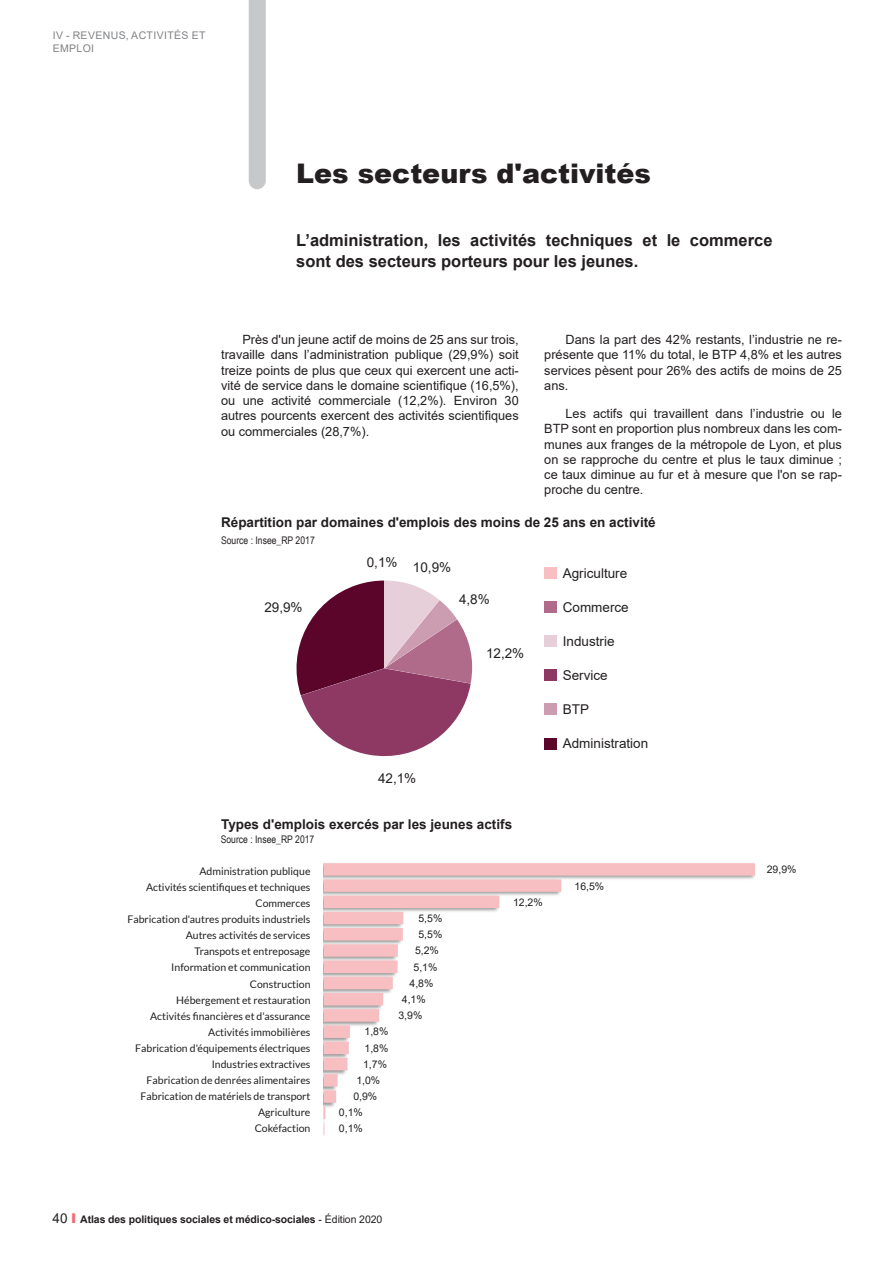
<style>
.page{position:relative;width:893px;height:1263px;background:#fff}
.page>*{position:absolute;margin:0;border:0;box-sizing:border-box;transform-origin:0 0}
._1_TITRE_PAGES{font:900 27px "Arial";color:#231f20}
._2_CHAPEAU{font:700 16.5px/21px "Arial";color:#231f20}
._8_TITRE_PETITE_IMAG{font:700 13.5px "Arial";color:#231f20}
.Intertitre{font:13.5px "Arial";color:#231f20}
._5_TEXTE_COURANT{font:12.75px/15.3px "Arial";color:#231f20;text-align:justify}
._5_TEXTE_COURANT-2{font:10.5px "Lato";color:#231f20}
.Intertitre-2{font:10.5px "Arial";color:#231f20}
.t1{font:700 10.5px "Arial";letter-spacing:-.01em;color:#231f20}
._8_SOURCE{font:10.5px "Arial Narrow";color:#231f20}
.t2{font:10.5px/12.6px "Arial";letter-spacing:.035em;color:#808285}
.s1{font-weight:400;font-size:13.5px}
.s2{font-weight:900;font-size:13.5px;color:#f16a78}
.s3{font-weight:400}
</style>
<div class="page">
<div style="left:249px;top:0;width:17px;height:189px;background:#c7c8ca"></div>
<svg style="left:296px;top:581px;width:177px;height:176px"></svg>
<div style="left:544px;top:601px;width:12px;height:12px;background:#b06b8a"></div>
<div style="left:544px;top:567px;width:12px;height:12px;background:#f7bfc2"></div>
<div style="left:544px;top:738px;width:12px;height:11px;background:#5c052b"></div>
<div style="left:544px;top:635px;width:12px;height:12px;background:#e6cfd9"></div>
<div style="left:544px;top:703px;width:12px;height:12px;background:#cc9cb0"></div>
<div style="left:544px;top:669px;width:12px;height:12px;background:#8e3964"></div>
<svg style="left:323px;top:863px;width:432px;height:272px"></svg>
<p class="t2" style="left:53px;top:29px;width:154px">IV - REVENUS, ACTIVITÉS ET<br>EMPLOI</p>
<p class="_1_TITRE_PAGES" style="left:296px;top:154px;width:356px">Les secteurs d'activités</p>
<p class="_2_CHAPEAU" style="left:296px;top:230px;width:478px">L’administration, les activités techniques et le commerce sont des secteurs porteurs pour les jeunes.</p>
<p class="_5_TEXTE_COURANT" style="left:221px;top:332px;width:299px;text-indent:21px">Près d'un jeune actif de moins de 25 ans sur trois, travaille dans l’administration publique (29,9%) soit treize points de plus que ceux qui exercent une acti&shy;vité de service dans le domaine scientifique (16,5%), ou une activité commerciale (12,2%). Environ 30 autres pourcents exercent des activités scientifiques ou commerciales (28,7%).</p>
<p class="_5_TEXTE_COURANT" style="left:544px;top:332px;width:299px;text-indent:21px">Dans la part des 42% restants, l’industrie ne re&shy;présente que 11% du total, le BTP 4,8% et les autres services pèsent pour 26% des actifs de moins de 25 ans.</p>
<p class="_5_TEXTE_COURANT" style="left:544px;top:406px;width:299px;text-indent:21px">Les actifs qui travaillent dans l’industrie ou le BTP sont en proportion plus nombreux dans les com&shy;munes aux franges de la métropole de Lyon, et plus on se rapproche du centre et plus le taux diminue ; ce taux diminue au fur et à mesure que l'on se rap&shy;proche du centre.</p>
<p class="_8_TITRE_PETITE_IMAG" style="left:221px;top:512px;width:436px">Répartition par domaines d'emplois des moins de 25 ans en activité</p>
<p class="_8_SOURCE" style="left:221px;top:533px;width:95px">Source : Insee_RP 2017</p>
<p class="Intertitre" style="left:264px;top:598px;width:40px">29,9%</p>
<p class="Intertitre" style="left:367px;top:553px;width:32px">0,1%</p>
<p class="Intertitre" style="left:413px;top:558px;width:40px">10,9%</p>
<p class="Intertitre" style="left:459px;top:590px;width:32px">4,8%</p>
<p class="Intertitre" style="left:486px;top:644px;width:40px">12,2%</p>
<p class="Intertitre" style="left:378px;top:769px;width:40px">42,1%</p>
<p class="_8_TITRE_PETITE_IMAG" style="left:221px;top:814px;width:293px">Types d'emplois exercés par les jeunes actifs</p>
<p class="_8_SOURCE" style="left:221px;top:832px;width:95px">Source : Insee_RP 2017</p>
<p class="Intertitre" style="left:563px;top:564px;width:66px">Agriculture</p>
<p class="Intertitre" style="left:563px;top:598px;width:68px">Commerce</p>
<p class="Intertitre" style="left:563px;top:632px;width:53px">Industrie</p>
<p class="Intertitre" style="left:563px;top:666px;width:47px">Service</p>
<p class="Intertitre" style="left:563px;top:700px;width:28px">BTP</p>
<p class="Intertitre" style="left:563px;top:734px;width:87px">Administration</p>
<p class="_5_TEXTE_COURANT-2" style="left:199px;top:865px;width:113px">Administration publique</p>
<p class="_5_TEXTE_COURANT-2" style="left:146px;top:881px;width:166px">Activités scientifiques et techniques</p>
<p class="_5_TEXTE_COURANT-2" style="left:255px;top:897px;width:56px">Commerces</p>
<p class="_5_TEXTE_COURANT-2" style="left:186px;top:930px;width:126px">Autres activités de services</p>
<p class="_5_TEXTE_COURANT-2" style="left:127px;top:914px;width:185px">Fabrication d'autres produits industriels</p>
<p class="_5_TEXTE_COURANT-2" style="left:194px;top:946px;width:118px">Transpots et entreposage</p>
<p class="_5_TEXTE_COURANT-2" style="left:171px;top:962px;width:141px">Information et communication</p>
<p class="_5_TEXTE_COURANT-2" style="left:250px;top:978px;width:62px">Construction</p>
<p class="_5_TEXTE_COURANT-2" style="left:176px;top:994px;width:136px">Hébergement et restauration</p>
<p class="_5_TEXTE_COURANT-2" style="left:150px;top:1010px;width:162px">Activités financières et d'assurance</p>
<p class="_5_TEXTE_COURANT-2" style="left:135px;top:1042px;width:177px">Fabrication d'équipements électriques</p>
<p class="_5_TEXTE_COURANT-2" style="left:208px;top:1026px;width:104px">Activités immobilières</p>
<p class="_5_TEXTE_COURANT-2" style="left:212px;top:1058px;width:100px">Industries extractives</p>
<p class="_5_TEXTE_COURANT-2" style="left:147px;top:1074px;width:165px">Fabrication de denrées alimentaires</p>
<p class="_5_TEXTE_COURANT-2" style="left:141px;top:1090px;width:171px">Fabrication de matériels de transport</p>
<p class="_5_TEXTE_COURANT-2" style="left:255px;top:1122px;width:57px">Cokéfaction</p>
<p class="_5_TEXTE_COURANT-2" style="left:258px;top:1106px;width:54px">Agriculture</p>
<p class="Intertitre-2" style="left:364px;top:1024px;width:25px">1,8%</p>
<p class="Intertitre-2" style="left:364px;top:1040px;width:25px">1,8%</p>
<p class="Intertitre-2" style="left:363px;top:1057px;width:25px">1,7%</p>
<p class="Intertitre-2" style="left:356px;top:1073px;width:25px">1,0%</p>
<p class="Intertitre-2" style="left:353px;top:1089px;width:25px">0,9%</p>
<p class="Intertitre-2" style="left:339px;top:1105px;width:25px">0,1%</p>
<p class="Intertitre-2" style="left:339px;top:1121px;width:25px">0,1%</p>
<p class="Intertitre-2" style="left:418px;top:911px;width:25px">5,5%</p>
<p class="Intertitre-2" style="left:418px;top:927px;width:25px">5,5%</p>
<p class="Intertitre-2" style="left:415px;top:943px;width:25px">5,2%</p>
<p class="Intertitre-2" style="left:413px;top:960px;width:25px">5,1%</p>
<p class="Intertitre-2" style="left:409px;top:976px;width:25px">4,8%</p>
<p class="Intertitre-2" style="left:402px;top:992px;width:25px">4,1%</p>
<p class="Intertitre-2" style="left:398px;top:1008px;width:25px">3,9%</p>
<p class="t1" style="left:53px;top:1212px;width:331px"><span class="s1">40</span> <span class="s2">I</span> Atlas des politiques sociales et médico-sociales <span class="s3">- Édition 2020</span></p>
<p class="Intertitre-2" style="left:513px;top:895px;width:31px">12,2%</p>
<p class="Intertitre-2" style="left:574px;top:879px;width:31px">16,5%</p>
<p class="Intertitre-2" style="left:767px;top:862px;width:31px">29,9%</p>
</div>
